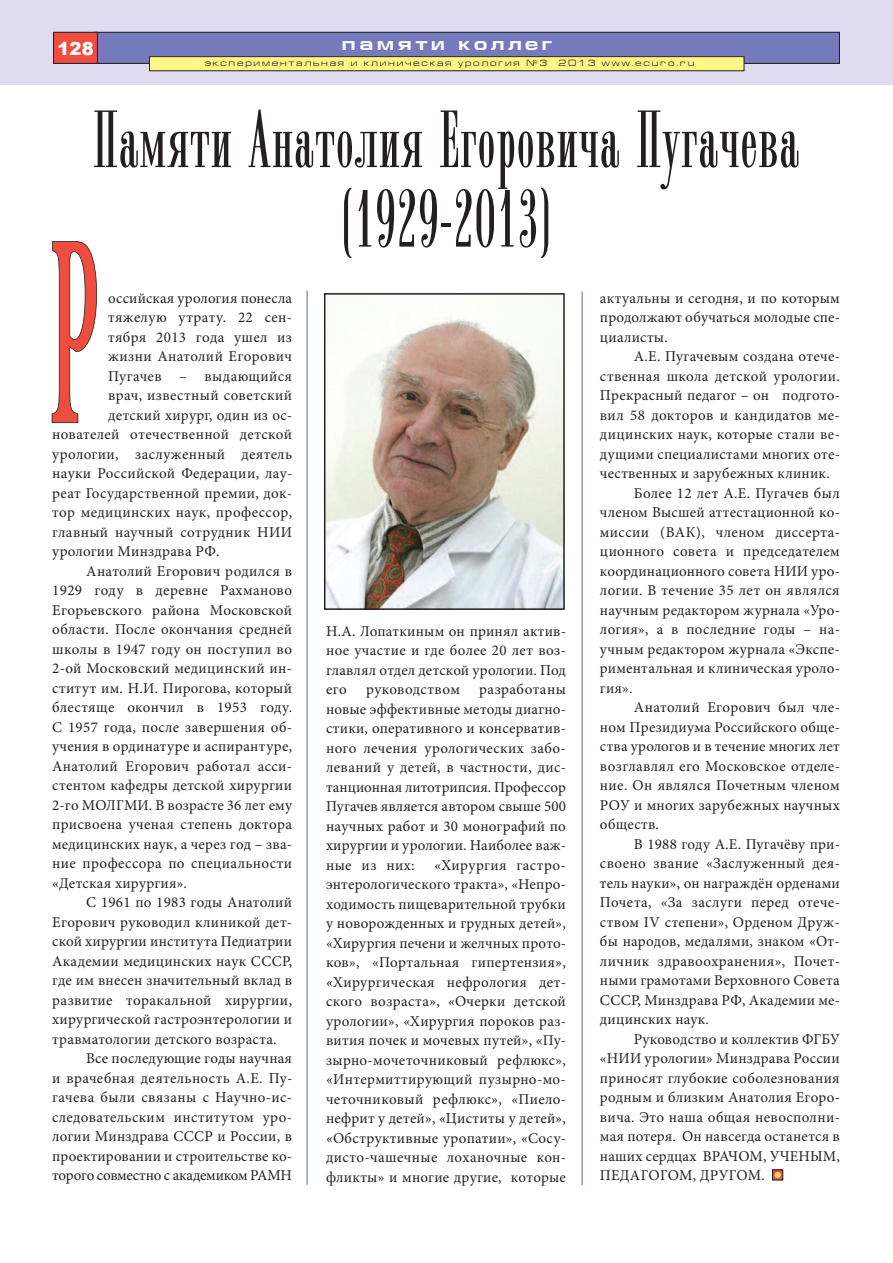
<style>
.page{position:relative;width:893px;height:1263px;background:#fff}
.page>*{position:absolute;margin:0;border:0;box-sizing:border-box;transform-origin:0 0}
.t1{font:79.5px/79.5px "Radar";letter-spacing:.015em;color:#231f20;text-align:center}
.t2{font:700 18px "Europe Ext";letter-spacing:.2em;color:#fff}
.t3{font:900 18px "Arial";color:#fff}
.t4{font:15px/19.5px "Minion Pro";letter-spacing:.02em;color:#231f20;text-align:justify}
.t5{font:15px "Minion Pro";letter-spacing:-.015em;color:#231f20}
.t6{font:9px "Europe Ext";letter-spacing:.2em;color:#231f20}
</style>
<div class="page">
<div style="left:0;top:0;width:890px;height:85px;background:#dedcee"></div>
<div style="left:94px;top:32px;width:745px;height:31px;background:#747abb"></div>
<div style="left:94px;top:32px;width:746px;height:32px;border:1px solid #231f20"></div>
<div style="left:54px;top:32px;width:43px;height:31px;background:#ef4d40"></div>
<div style="left:53px;top:32px;width:45px;height:32px;border:1px solid #231f20"></div>
<div style="left:149px;top:57px;width:595px;height:14px;background:#fff685"></div>
<div style="left:149px;top:56px;width:595px;height:15px;border:1px solid #231f20"></div>
<hr style="left:582px;top:291px;width:1px;height:894px;background:#747abb">
<hr style="left:307px;top:290px;width:1px;height:895px;background:#747abb">
<div style="left:772px;top:1170px;width:11px;height:10px;border:1px solid #231f20"></div>
<div style="left:774px;top:1172px;width:7px;height:6px;background:#f6d462;border-radius:50%"></div>
<img style="left:327px;top:298px;width:235px;height:309px">
<div style="left:324px;top:293px;width:241px;height:317px;border:2px solid #231f20"></div>
<svg style="left:52px;top:241px;width:45px;height:182px"></svg>
<p class="t3" style="left:58px;top:35px;width:38px">128</p>
<p class="t2" style="left:342px;top:37px;width:212px">памяти коллег</p>
<p class="t6" style="left:205px;top:60px;width:491px">экспериментальная и клиническая урология №3 2013 www.ecuro.ru</p>
<h1 class="t1" style="left:93px;top:110px;width:708px">Памяти Анатолия Егоровича Пугачева (1929-2013)</h1>
<p class="t4" style="left:108px;top:289px;width:185px">оссийская урология понесла</p>
<p class="t4" style="left:108px;top:309px;width:186px">тяжелую утрату. 22 сен-</p>
<p class="t4" style="left:108px;top:328px;width:185px">тября 2013 года ушел из</p>
<p class="t4" style="left:108px;top:348px;width:185px">жизни Анатолий Егорович</p>
<p class="t4" style="left:108px;top:367px;width:185px">Пугачев – выдающийся</p>
<p class="t4" style="left:108px;top:387px;width:185px">врач, известный советский</p>
<p class="t4" style="left:108px;top:406px;width:186px">детский хирург, один из ос-</p>
<p class="t4" style="left:52px;top:426px;width:241px">нователей отечественной детской</p>
<p class="t4" style="left:52px;top:445px;width:241px">урологии, заслуженный деятель</p>
<p class="t4" style="left:52px;top:465px;width:242px">науки Российской Федерации, лау-</p>
<p class="t4" style="left:52px;top:484px;width:242px">реат Государственной премии, док-</p>
<p class="t4" style="left:52px;top:504px;width:241px">тор медицинских наук, профессор,</p>
<p class="t4" style="left:52px;top:523px;width:241px">главный научный сотрудник НИИ</p>
<p class="t4" style="left:52px;top:543px;width:169px">урологии Минздрава РФ.</p>
<p class="t4" style="left:86px;top:562px;width:207px">Анатолий Егорович родился в</p>
<p class="t4" style="left:52px;top:582px;width:241px">1929 году в деревне Рахманово</p>
<p class="t4" style="left:52px;top:601px;width:241px">Егорьевского района Московской</p>
<p class="t4" style="left:52px;top:621px;width:241px">области. После окончания средней</p>
<p class="t4" style="left:52px;top:640px;width:241px">школы в 1947 году он поступил во</p>
<p class="t4" style="left:52px;top:660px;width:242px">2-ой Московский медицинский ин-</p>
<p class="t4" style="left:52px;top:679px;width:241px">ститут им. Н.И. Пирогова, который</p>
<p class="t4" style="left:52px;top:699px;width:241px">блестяще окончил в 1953 году.</p>
<p class="t4" style="left:52px;top:718px;width:242px">С 1957 года, после завершения об-</p>
<p class="t4" style="left:52px;top:738px;width:241px">учения в ординатуре и аспирантуре,</p>
<p class="t4" style="left:52px;top:757px;width:242px">Анатолий Егорович работал асси-</p>
<p class="t4" style="left:52px;top:777px;width:241px">стентом кафедры детской хирургии</p>
<p class="t4" style="left:52px;top:796px;width:241px">2-го МОЛГМИ. В возрасте 36 лет ему</p>
<p class="t4" style="left:52px;top:816px;width:241px">присвоена ученая степень доктора</p>
<p class="t4" style="left:52px;top:835px;width:242px">медицинских наук, а через год – зва-</p>
<p class="t4" style="left:52px;top:855px;width:241px">ние профессора по специальности</p>
<p class="t4" style="left:52px;top:874px;width:136px">«Детская хирургия».</p>
<p class="t4" style="left:86px;top:894px;width:207px">С 1961 по 1983 годы Анатолий</p>
<p class="t4" style="left:52px;top:913px;width:242px">Егорович руководил клиникой дет-</p>
<p class="t4" style="left:52px;top:933px;width:241px">ской хирургии института Педиатрии</p>
<p class="t4" style="left:52px;top:952px;width:241px">Академии медицинских наук СССР,</p>
<p class="t4" style="left:52px;top:972px;width:241px">где им внесен значительный вклад в</p>
<p class="t4" style="left:52px;top:991px;width:241px">развитие торакальной хирургии,</p>
<p class="t4" style="left:52px;top:1011px;width:241px">хирургической гастроэнтерологии и</p>
<p class="t4" style="left:52px;top:1030px;width:226px">травматологии детского возраста.</p>
<p class="t4" style="left:86px;top:1050px;width:207px">Все последующие годы научная</p>
<p class="t4" style="left:52px;top:1069px;width:242px">и врачебная деятельность А.Е. Пу-</p>
<p class="t4" style="left:52px;top:1089px;width:242px">гачева были связаны с Научно-ис-</p>
<p class="t4" style="left:52px;top:1108px;width:241px">следовательским институтом уро-</p>
<p class="t4" style="left:52px;top:1128px;width:241px">логии Минздрава СССР и России, в</p>
<p class="t4" style="left:52px;top:1147px;width:242px">проектировании и строительстве ко-</p>
<p class="t5" style="left:52px;top:1170px;width:241px">торого совместно с академиком РАМН</p>
<p class="t4" style="left:600px;top:289px;width:242px">актуальны и сегодня, и по которым продолжают обучаться молодые спе&shy;циалисты.</p>
<p class="t4" style="left:634px;top:348px;width:208px">А.Е. Пугачевым создана отече-</p>
<p class="t4" style="left:600px;top:367px;width:241px">ственная школа детской урологии.</p>
<p class="t4" style="left:600px;top:387px;width:242px">Прекрасный педагог – он подгото-</p>
<p class="t4" style="left:600px;top:406px;width:241px">вил 58 докторов и кандидатов ме-</p>
<p class="t4" style="left:600px;top:426px;width:242px">дицинских наук, которые стали ве-</p>
<p class="t4" style="left:600px;top:445px;width:242px">дущими специалистами многих оте-</p>
<p class="t4" style="left:600px;top:465px;width:231px">чественных и зарубежных клиник.</p>
<p class="t4" style="left:634px;top:484px;width:207px">Более 12 лет А.Е. Пугачев был</p>
<p class="t4" style="left:600px;top:504px;width:242px">членом Высшей аттестационной ко-</p>
<p class="t4" style="left:600px;top:523px;width:242px">миссии (ВАК), членом диссерта-</p>
<p class="t4" style="left:600px;top:543px;width:241px">ционного совета и председателем</p>
<p class="t4" style="left:600px;top:562px;width:242px">координационного совета НИИ уро-</p>
<p class="t4" style="left:600px;top:582px;width:241px">логии. В течение 35 лет он являлся</p>
<p class="t4" style="left:600px;top:601px;width:242px">научным редактором журнала «Уро-</p>
<p class="t4" style="left:600px;top:621px;width:242px">логия», а в последние годы – на-</p>
<p class="t4" style="left:600px;top:640px;width:241px">учным редактором журнала «Экспе-</p>
<p class="t4" style="left:600px;top:660px;width:242px">риментальная и клиническая уроло-</p>
<p class="t4" style="left:600px;top:679px;width:34px">гия».</p>
<p class="t4" style="left:634px;top:699px;width:208px">Анатолий Егорович был чле-</p>
<p class="t4" style="left:600px;top:718px;width:242px">ном Президиума Российского обще-</p>
<p class="t4" style="left:600px;top:738px;width:241px">ства урологов и в течение многих лет</p>
<p class="t4" style="left:600px;top:757px;width:242px">возглавлял его Московское отделе-</p>
<p class="t4" style="left:600px;top:777px;width:241px">ние. Он являлся Почетным членом</p>
<p class="t4" style="left:600px;top:796px;width:241px">РОУ и многих зарубежных научных</p>
<p class="t4" style="left:600px;top:816px;width:61px">обществ.</p>
<p class="t4" style="left:634px;top:835px;width:208px">В 1988 году А.Е. Пугачёву при-</p>
<p class="t4" style="left:600px;top:855px;width:242px">своено звание «Заслуженный дея-</p>
<p class="t4" style="left:600px;top:874px;width:241px">тель науки», он награждён орденами</p>
<p class="t4" style="left:600px;top:894px;width:242px">Почета, «За заслуги перед отече-</p>
<p class="t4" style="left:600px;top:913px;width:241px">ством IV степени», Орденом Друж-</p>
<p class="t4" style="left:600px;top:933px;width:241px">бы народов, медалями, знаком «От-</p>
<p class="t4" style="left:600px;top:952px;width:242px">личник здравоохранения», Почет-</p>
<p class="t4" style="left:600px;top:972px;width:241px">ными грамотами Верховного Совета</p>
<p class="t4" style="left:600px;top:991px;width:242px">СССР, Минздрава РФ, Академии ме-</p>
<p class="t4" style="left:600px;top:1011px;width:111px">дицинских наук.</p>
<p class="t4" style="left:634px;top:1030px;width:207px">Руководство и коллектив ФГБУ</p>
<p class="t4" style="left:600px;top:1050px;width:241px">«НИИ урологии» Минздрава России</p>
<p class="t4" style="left:600px;top:1069px;width:241px">приносят глубокие соболезнования</p>
<p class="t4" style="left:600px;top:1089px;width:242px">родным и близким Анатолия Егоро-</p>
<p class="t4" style="left:600px;top:1108px;width:242px">вича. Это наша общая невосполни-</p>
<p class="t4" style="left:600px;top:1128px;width:241px">мая потеря. Он навсегда останется в</p>
<p class="t4" style="left:600px;top:1147px;width:241px">наших сердцах ВРАЧОМ, УЧЕНЫМ,</p>
<p class="t4" style="left:600px;top:1167px;width:166px">ПЕДАГОГОМ, ДРУГОМ.</p>
<p class="t4" style="left:326px;top:623px;width:242px">Н.А. Лопаткиным он принял актив&shy;ное участие и где более 20 лет воз&shy;главлял отдел детской урологии. Под его</p>
<p class="t4" style="left:326px;top:681px;width:242px;text-indent:153px">разработаны новые эффективные методы диагно&shy;стики, оперативного и консерватив&shy;ного лечения урологических забо&shy;леваний у детей, в частности, дис&shy;танционная литотрипсия. Профессор Пугачев является автором свыше 500 научных работ и 30 монографий по хирургии и урологии. Наиболее важ&shy;ные из них:</p>
<p class="t4" style="left:366px;top:681px;width:95px">руководством</p>
<p class="t4" style="left:326px;top:857px;width:242px;text-indent:108px">«Хирургия гастро&shy;энтерологического тракта», «Непро&shy;ходимость пищеварительной трубки у новорожденных и грудных детей», «Хирургия печени и желчных прото&shy;ков», «Портальная гипертензия», «Хирургическая нефрология дет&shy;ского возраста», «Очерки детской урологии», «Хирургия пороков раз&shy;вития почек и мочевых путей», «Пу&shy;зырно-мочеточниковый рефлюкс», «Интермиттирующий пузырно-мо&shy;четочниковый рефлюкс», «Пиело&shy;нефрит у детей», «Циститы у детей», «Обструктивные уропатии», «Сосу&shy;дисто-чашечные лоханочные кон&shy;фликты» и многие другие, которые</p>
</div>
